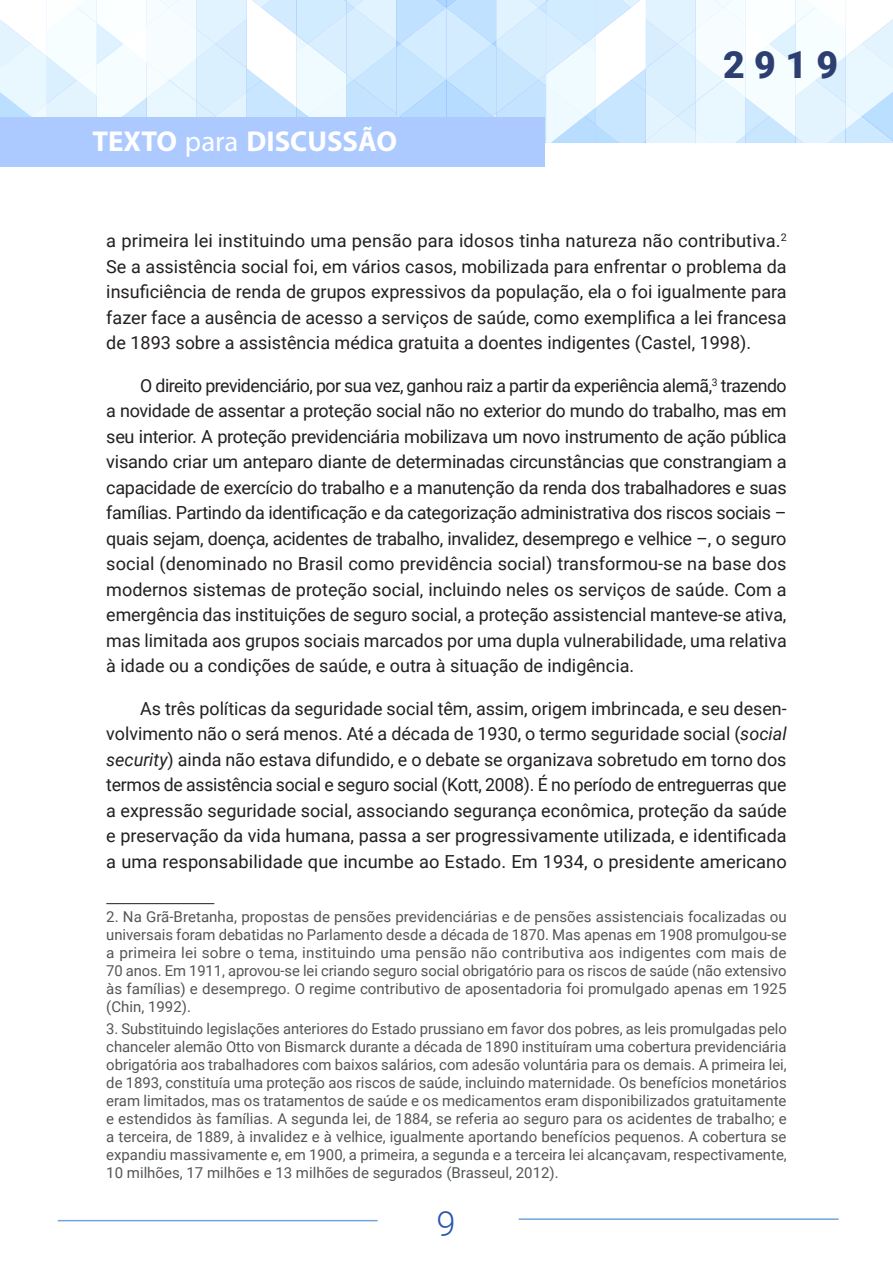
<style>
.page{position:relative;width:893px;height:1263px;background:#fff}
.page>*{position:absolute;margin:0;border:0;box-sizing:border-box;transform-origin:0 0}
.t1{font:900 37.5px "Roboto";color:#2c3f70}
.t2{font:300 34.5px "Roboto";color:#2c55ae}
.t3{font:700 28.8px "Myriad Pro";color:#fff}
.texto_corrido{font:18px/25.5px "Roboto";color:#231f20;text-align:justify}
.sem_recuo_texto_corr{font:18px/25.5px "Roboto";color:#231f20;text-align:justify}
.nota_rodape{font:15px/18px "Roboto";color:#545557;text-align:justify}
.s1{font-weight:400}
.s2{font-style:italic}
</style>
<div class="page">
<svg style="left:0;top:0;width:893px;height:143px"></svg>
<div style="left:0;top:118px;width:545px;height:49px;background:#accaff"></div>
<hr style="left:519px;top:1218px;width:319px;height:2px;background:#6fa5d9">
<hr style="left:58px;top:1220px;width:320px;height:1px;background:#6fa5d9">
<hr style="left:106px;top:903px;width:108px;height:1px;background:#231f20">
<h3 class="t3" style="left:92px;top:122px;width:306px">TEXTO <span class="s1">para</span> DISCUSSÃO</h3>
<h1 class="t1" style="left:723px;top:38px;width:116px">2919</h1>
<p class="sem_recuo_texto_corr" style="left:106px;top:228px;width:682px">a primeira lei instituindo uma pensão para idosos tinha natureza não contributiva.<sup>2<br></sup>Se a assistência social foi, em vários casos, mobilizada para enfrentar o problema da insuficiência de renda de grupos expressivos da população, ela o foi igualmente para fazer face a ausência de acesso a serviços de saúde, como exemplifica a lei francesa de 1893 sobre a assistência médica gratuita a doentes indigentes (Castel, 1998).</p>
<p class="texto_corrido" style="left:106px;top:372px;width:682px;text-indent:34px">O direito previdenciário, por sua vez, ganhou raiz a partir da experiência alemã,<sup>3</sup> trazendo a novidade de assentar a proteção social não no exterior do mundo do trabalho, mas em seu interior. A proteção previdenciária mobilizava um novo instrumento de ação pública visando criar um anteparo diante de determinadas circunstâncias que constrangiam a capacidade de exercício do trabalho e a manutenção da renda dos trabalhadores e suas famílias. Partindo da identificação e da categorização administrativa dos riscos sociais – quais sejam, doença, acidentes de trabalho, invalidez, desemprego e velhice –, o seguro social (denominado no Brasil como previdência social) transformou-se na base dos modernos sistemas de proteção social, incluindo neles os serviços de saúde. Com a emergência das instituições de seguro social, a proteção assistencial manteve-se ativa, mas limitada aos grupos sociais marcados por uma dupla vulnerabilidade, uma relativa à idade ou a condições de saúde, e outra à situação de indigência.</p>
<p class="texto_corrido" style="left:106px;top:695px;width:682px;text-indent:34px">As três políticas da seguridade social têm, assim, origem imbrincada, e seu desen&shy;volvimento não o será menos. Até a década de 1930, o termo seguridade social (<span class="s2">social security</span>) ainda não estava difundido, e o debate se organizava sobretudo em torno dos termos de assistência social e seguro social (Kott, 2008). É no período de entreguerras que a expressão seguridade social, associando segurança econômica, proteção da saúde e preservação da vida humana, passa a ser progressivamente utilizada, e identificada a uma responsabilidade que incumbe ao Estado. Em 1934, o presidente americano</p>
<p class="nota_rodape" style="left:106px;top:907px;width:682px">2. Na Grã-Bretanha, propostas de pensões previdenciárias e de pensões assistenciais focalizadas ou universais foram debatidas no Parlamento desde a década de 1870. Mas apenas em 1908 promulgou-se a primeira lei sobre o tema, instituindo uma pensão não contributiva aos indigentes com mais de 70 anos. Em 1911, aprovou-se lei criando seguro social obrigatório para os riscos de saúde (não extensivo às famílias) e desemprego. O regime contributivo de aposentadoria foi promulgado apenas em 1925 (Chin, 1992).</p>
<p class="nota_rodape" style="left:106px;top:1019px;width:682px">3. Substituindo legislações anteriores do Estado prussiano em favor dos pobres, as leis promulgadas pelo chanceler alemão Otto von Bismarck durante a década de 1890 instituíram uma cobertura previdenciária obrigatória aos trabalhadores com baixos salários, com adesão voluntária para os demais. A primeira lei, de 1893, constituía uma proteção aos riscos de saúde, incluindo maternidade. Os benefícios monetários eram limitados, mas os tratamentos de saúde e os medicamentos eram disponibilizados gratuitamente e estendidos às famílias. A segunda lei, de 1884, se referia ao seguro para os acidentes de trabalho; e a terceira, de 1889, à invalidez e à velhice, igualmente aportando benefícios pequenos. A cobertura se expandiu massivamente e, em 1900, a primeira, a segunda e a terceira lei alcançavam, respectivamente, 10 milhões, 17 milhões e 13 milhões de segurados (Brasseul, 2012).</p>
<h2 class="t2" style="left:436px;top:1200px;width:21px">9</h2>
</div>
